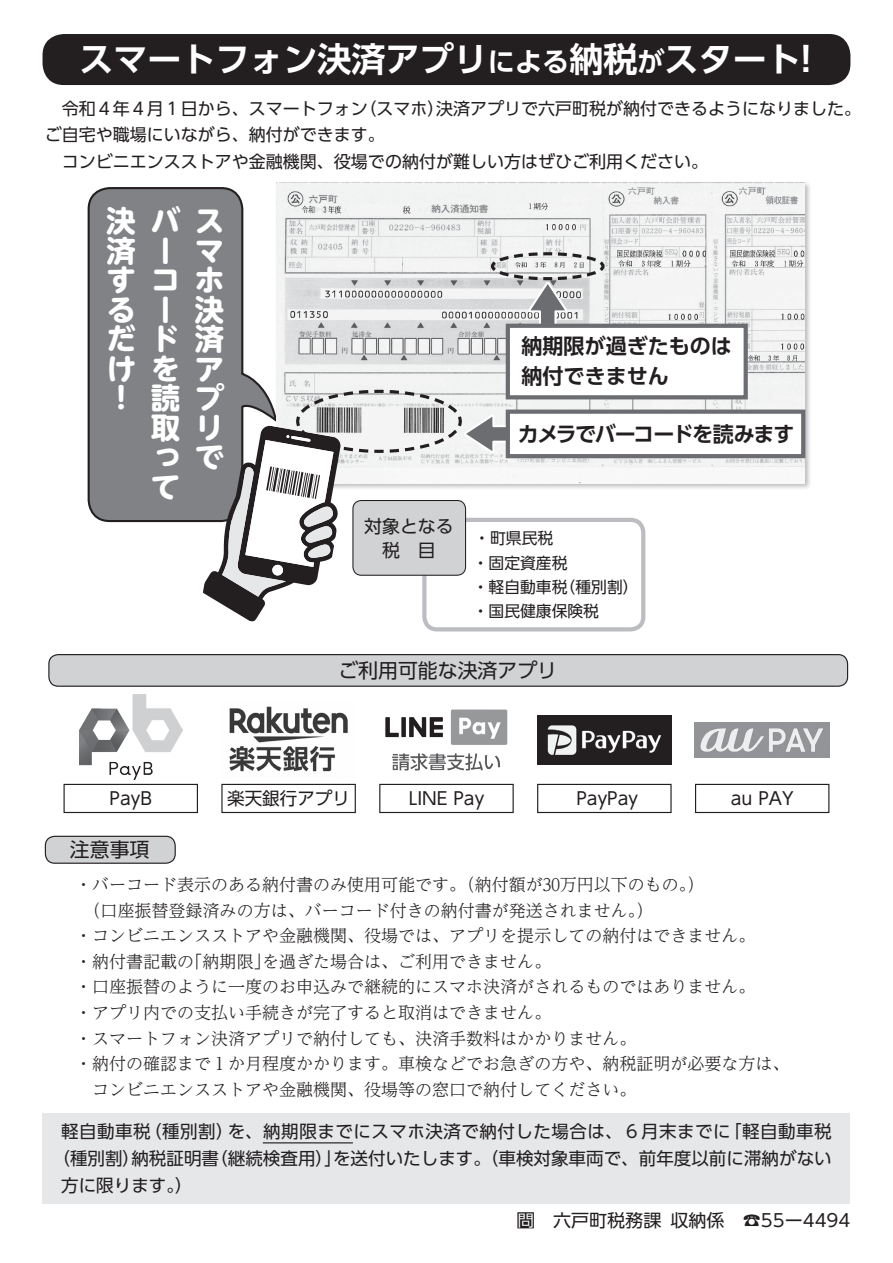
<style>
.page{position:relative;width:893px;height:1263px;background:#fff}
.page>*{position:absolute;margin:0;border:0;box-sizing:border-box;transform-origin:0 0}
.t1{font:700 34.05px "UD Shin Go Pr 6 N De";color:#fff}
.t2{font:700 29.4px/29.4px "UD Shin M Go Pr 6 N";color:#fff}
.t3{font:700 21px/29.4px "UD Shin Go Pr 6 N De";color:#231f20}
.t4{font:700 21px "UD Shin Go Pr 6 N De";letter-spacing:-.065em;color:#231f20}
.t5{font:19.95px "UD Shin Go Pr 6 N";color:#231f20}
.t6{font:17.85px/24.2px "UD Shin Go Pr 6 N";color:#231f20;text-align:center}
.t7{font:17.55px/26.8px "UD Shin Go Pr 6 N";color:#231f20}
.t8{font:17.55px "UD Shin Go Pr 6 N";letter-spacing:.025em;color:#231f20}
.t9{font:300 16.95px/25.5px "UD Reimin Pr 6 N";color:#231f20}
.t10{font:16.95px/26.7px "UD Shin Go Pr 6 N";color:#231f20}
.t11{font:15.75px/24.2px "UD Shin Go Pr 6 N";color:#231f20}
.s1{font-size:27.15px}
</style>
<div class="page">
<div style="left:43px;top:34px;width:807px;height:51px;background:#231f20;border-radius:21px"></div>
<div style="left:49px;top:655px;width:799px;height:31px;background:#d1d2d4;border-radius:9px"></div>
<div style="left:48px;top:654px;width:800px;height:33px;border:1px solid #231f20;border-radius:9px"></div>
<div style="left:45px;top:836px;width:130px;height:27px;background:#d1d2d4;border-radius:9px"></div>
<div style="left:45px;top:836px;width:131px;height:28px;border:1px solid #231f20;border-radius:9px"></div>
<div style="left:43px;top:1113px;width:807px;height:90px;background:#e6e7e9"></div>
<hr style="left:263px;top:1142px;width:90px;height:1px;background:#231f20">
<img style="left:695px;top:723px;width:134px;height:35px">
<img style="left:385px;top:709px;width:123px;height:62px">
<img style="left:79px;top:695px;width:103px;height:84px">
<img style="left:537px;top:716px;width:135px;height:48px">
<img style="left:229px;top:706px;width:119px;height:66px">
<div style="left:379px;top:784px;width:135px;height:29px;border:1px solid #231f20"></div>
<div style="left:64px;top:784px;width:134px;height:29px;border:1px solid #231f20"></div>
<div style="left:221px;top:784px;width:135px;height:29px;border:1px solid #231f20"></div>
<div style="left:537px;top:784px;width:135px;height:29px;border:1px solid #231f20"></div>
<div style="left:695px;top:784px;width:134px;height:29px;border:1px solid #231f20"></div>
<svg style="left:87px;top:187px;width:176px;height:336px;background:#898b8d"></svg>
<div style="left:422px;top:518px;width:223px;height:113px;border:4px solid #bcbdc0;border-radius:13px"></div>
<div style="left:274px;top:181px;width:538px;height:310px;background:#231f20;opacity:.3"></div>
<img style="left:276px;top:182px;width:528px;height:301px">
<div style="left:506px;top:410px;width:299px;height:48px;background:#fff;border:4px solid #6c6d70"></div>
<div style="left:506px;top:324px;width:242px;height:75px;background:#fff;border:4px solid #6c6d70"></div>
<svg style="left:489px;top:251px;width:117px;height:90px"></svg>
<svg style="left:201px;top:388px;width:322px;height:234px"></svg>
<h1 class="t1" style="left:79px;top:32px;width:733px">スマートフォン決済アプリ<span class="s1">による</span>納税<span class="s1">が</span>スタート!</h1>
<p class="t10" style="left:436px;top:94px;width:427px">決済アプリで六戸町税が納付できるようになりました。</p>
<p class="t10" style="left:359px;top:94px;width:87px">（スマホ）</p>
<p class="t10" style="left:45px;top:94px;width:665px">　令和４年４月１日から、スマートフォン<br>ご自宅や職場にいながら、納付ができます。<br>　コンビニエンスストアや金融機関、役場での納付が難しい方はぜひご利用ください。</p>
<h2 class="t2" style="left:107px;top:204px;width:30px;text-align:justify">決済するだけ</h2>
<h2 class="t2" style="left:151px;top:204px;width:31px">バーコードを読取って</h2>
<h2 class="t2" style="left:195px;top:204px;width:31px">スマホ決済アプリで</h2>
<h2 class="t2" style="left:107px;top:381px;width:19px">!</h2>
<p class="t3" style="left:521px;top:331px;width:212px">納期限が過ぎたものは納付できません</p>
<p class="t4" style="left:518px;top:417px;width:278px">カメラでバーコードを読みます</p>
<p class="t6" style="left:364px;top:513px;width:91px">対象となる税　目</p>
<p class="t11" style="left:474px;top:526px;width:80px">・町県民税</p>
<p class="t11" style="left:473px;top:550px;width:96px">・固定資産税</p>
<p class="t11" style="left:560px;top:574px;width:80px">（種別割(</p>
<p class="t11" style="left:473px;top:574px;width:128px">・軽自動車税<br>・国民健康保険税</p>
<p class="t5" style="left:338px;top:654px;width:220px">ご利用可能な決済アプリ</p>
<p class="t7" style="left:110px;top:784px;width:44px">PayB</p>
<p class="t5" style="left:70px;top:833px;width:81px">注意事項</p>
<p class="t7" style="left:227px;top:784px;width:124px">楽天銀行アプリ</p>
<p class="t7" style="left:409px;top:784px;width:77px">LINE Pay</p>
<p class="t7" style="left:576px;top:784px;width:63px">PayPay</p>
<p class="t7" style="left:731px;top:784px;width:64px">au PAY</p>
<p class="t9" style="left:75px;top:872px;width:631px">・バーコード表示のある納付書のみ使用可能です。（納付額が30万円以下のもの (。</p>
<p class="t9" style="left:75px;top:897px;width:580px">　（口座振替登録済みの方は、バーコード付きの納付書が発送されません (。</p>
<p class="t9" style="left:75px;top:923px;width:682px">・コンビニエンスストアや金融機関、役場では、アプリを提示しての納付はできません。</p>
<p class="t9" style="left:262px;top:948px;width:291px">を過ぎた場合は、ご利用できません。</p>
<p class="t9" style="left:186px;top:948px;width:87px">「納期限」</p>
<p class="t9" style="left:75px;top:948px;width:716px">・納付書記載の<br>・口座振替のように一度のお申込みで継続的にスマホ決済がされるものではありません。<br>・アプリ内での支払い手続きが完了すると取消はできません。<br>・スマートフォン決済アプリで納付しても、決済手数料はかかりません。<br>・納付の確認まで１か月程度かかります。車検などでお急ぎの方や、納税証明が必要な方は、　コンビニエンスストアや金融機関、役場等の窓口で納付してください。</p>
<p class="t7" style="left:724px;top:1117px;width:109px">「軽自動車税</p>
<p class="t7" style="left:144px;top:1117px;width:91px">（種別割）</p>
<p class="t7" style="left:61px;top:1117px;width:91px">軽自動車税</p>
<p class="t8" style="left:228px;top:1117px;width:504px">を、納期限までにスマホ決済で納付した場合は、６月末までに</p>
<p class="t7" style="left:333px;top:1144px;width:500px">を送付いたします。（車検対象車両で、前年度以前に滞納がない</p>
<p class="t7" style="left:61px;top:1144px;width:133px;text-indent:-9px">（種別割）<br>方に限ります (。</p>
<p class="t7" style="left:210px;top:1144px;width:133px">（継続検査用）」</p>
<p class="t7" style="left:131px;top:1144px;width:89px">納税証明書</p>
<p class="t7" style="left:517px;top:1207px;width:146px">問　六戸町税務課</p>
<p class="t7" style="left:670px;top:1207px;width:181px">収納係　☎55ー4494</p>
</div>
